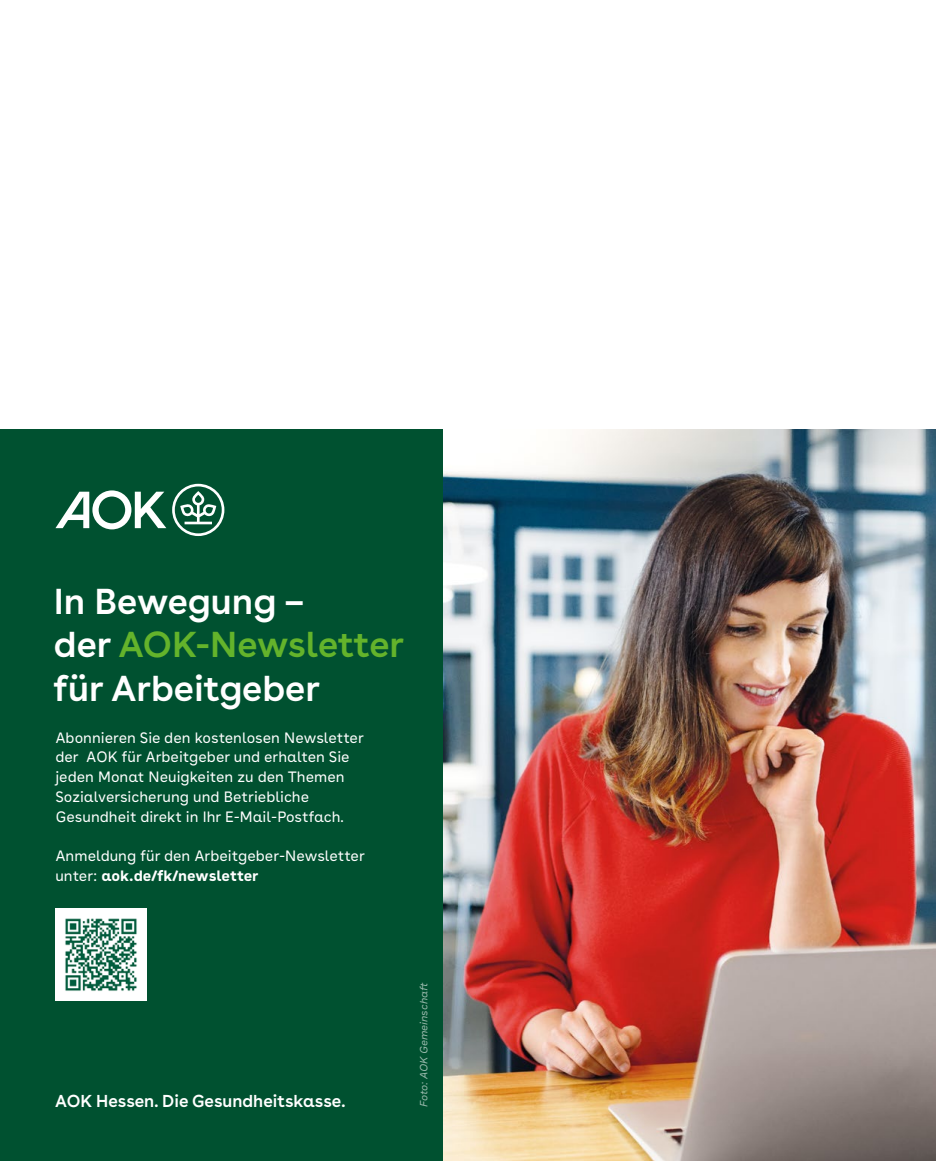
<style>
.page{position:relative;width:936px;height:1161px;background:#fff}
.page>*{position:absolute;margin:0;border:0;box-sizing:border-box;transform-origin:0 0}
.t1{font:600 36px/43.5px "AOK Buenos Aires";color:#fff}
.t2{font:600 17.25px "AOK Buenos Aires";color:#fff}
.t3{font:15px/19.8px "AOK Buenos Aires Text";color:#fff}
.t4{font:italic 10.5px "AOK Buenos Aires Text";color:#fff}
.s1{color:#64b32b}
.s2{font-weight:700}
</style>
<div class="page">
<img style="left:442px;top:430px;width:493px;height:731px">
<div style="left:0;top:429px;width:442px;height:732px;background:#005130"></div>
<svg style="left:55px;top:484px;width:169px;height:52px"></svg>
<img style="left:55px;top:909px;width:92px;height:91px">
<h1 class="t1" style="left:54px;top:576px;width:352px">In Bewegung –<br>der <span class="s1">AOK-Newsletter </span>für Arbeitgeber</h1>
<p class="t3" style="left:55px;top:726px;width:310px">Abonnieren Sie den kostenlosen Newsletter der AOK für Arbeitgeber und erhalten Sie jeden Monat Neuigkeiten zu den Themen Sozialversicherung und Betriebliche Gesundheit direkt in Ihr E-Mail-Postfach.</p>
<p class="t3" style="left:55px;top:844px;width:311px">Anmeldung für den Arbeitgeber-Newsletter unter: <span class="s2">aok.de/fk/newsletter</span></p>
<p class="t2" style="left:55px;top:1086px;width:291px">AOK Hessen. Die Gesundheitskasse.</p>
<p class="t4" style="left:415px;top:1107px;width:126px;rotate:-90deg">Foto: AOK Gemeinschaft</p>
</div>
